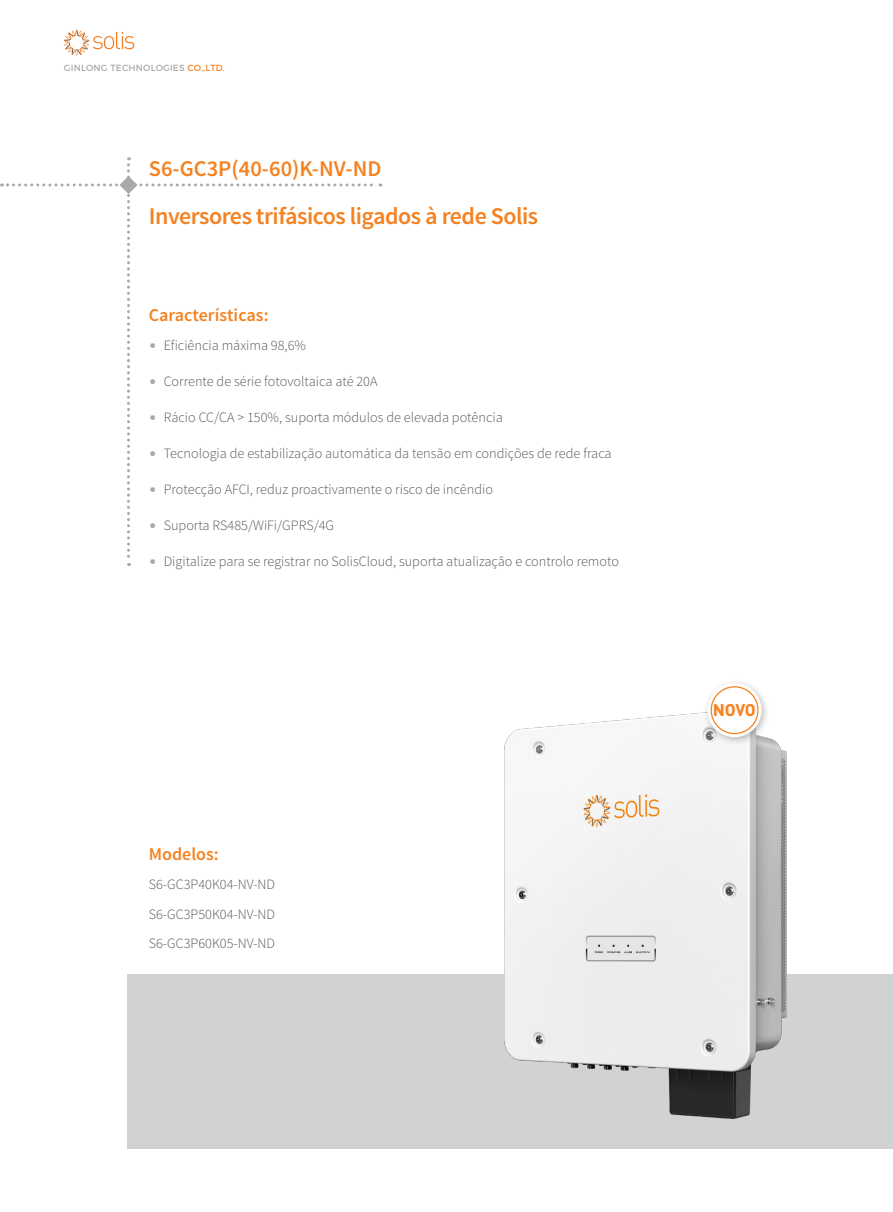
<style>
.page{position:relative;width:893px;height:1212px;background:#fff}
.page>*{position:absolute;margin:0;border:0;box-sizing:border-box;transform-origin:0 0}
.t1{font:600 24px "Source Sans Pro";letter-spacing:-.02em;color:#f58220}
.t2{font:600 22.5px "Source Sans Pro";color:#f58220}
.t3{font:600 18px "Source Sans Pro";color:#f58220}
.t4{font:700 16.8px "DIN Pro";color:#f58220}
.t5{font:300 14.25px/29.5px "Source Sans Pro";color:#57585a;text-align:justify}
.t6{font:9px "Montserrat";letter-spacing:.025em;color:#a8a9ad}
.s1{color:#f58220}
.s2{color:#a8a9ad}
</style>
<div class="page">
<div style="left:128px;top:974px;width:765px;height:174px;background:#d1d2d4"></div>
<svg style="left:64px;top:30px;width:70px;height:25px"></svg>
<img style="left:504px;top:712px;width:283px;height:406px">
<div style="left:702px;top:679px;width:68px;height:66px;background:#231f20;opacity:.3"></div>
<svg style="left:708px;top:683px;width:54px;height:54px"></svg>
<div style="left:711px;top:687px;width:47px;height:46px;background:#fff;border-radius:50%"></div>
<div style="left:711px;top:686px;width:48px;height:48px;border:1px solid #f58220;border-radius:50%"></div>
<svg style="left:1px;top:157px;width:380px;height:409px"></svg>
<p class="t6" style="left:64px;top:63px;width:163px">GINLONG TECHNOLOGIES <span class="s1">CO.,LTD.</span></p>
<h2 class="t2" style="left:149px;top:154px;width:234px">S6-GC3P(40-60)K-NV-ND</h2>
<h1 class="t1" style="left:149px;top:201px;width:391px">Inversores trifásicos ligados à rede Solis</h1>
<p class="t3" style="left:149px;top:304px;width:121px">Características:</p>
<p class="t5" style="left:149px;top:330px;width:159px"><span class="s2">•</span> Eficiência máxima 98,6%</p>
<p class="t5" style="left:149px;top:366px;width:230px"><span class="s2">•</span> Corrente de série fotovoltaica até 20A</p>
<p class="t5" style="left:149px;top:402px;width:356px"><span class="s2">•</span> Rácio CC/CA &gt; 150%, suporta módulos de elevada potência</p>
<p class="t5" style="left:149px;top:438px;width:464px"><span class="s2">•</span> Tecnologia de estabilização automática da tensão em condições de rede fraca</p>
<p class="t5" style="left:149px;top:474px;width:346px"><span class="s2">•</span> Protecção AFCI, reduz proactivamente o risco de incêndio</p>
<p class="t5" style="left:149px;top:510px;width:187px"><span class="s2">•</span> Suporta RS485/WiFi/GPRS/4G</p>
<p class="t5" style="left:149px;top:546px;width:472px"><span class="s2">•</span> Digitalize para se registrar no SolisCloud, suporta atualização e controlo remoto</p>
<p class="t3" style="left:149px;top:843px;width:71px">Modelos:</p>
<p class="t5" style="left:149px;top:870px;width:128px">S6-GC3P40K04-NV-ND S6-GC3P50K04-NV-ND S6-GC3P60K05-NV-ND</p>
<p class="t4" style="left:713px;top:699px;width:44px">NOVO</p>
</div>
